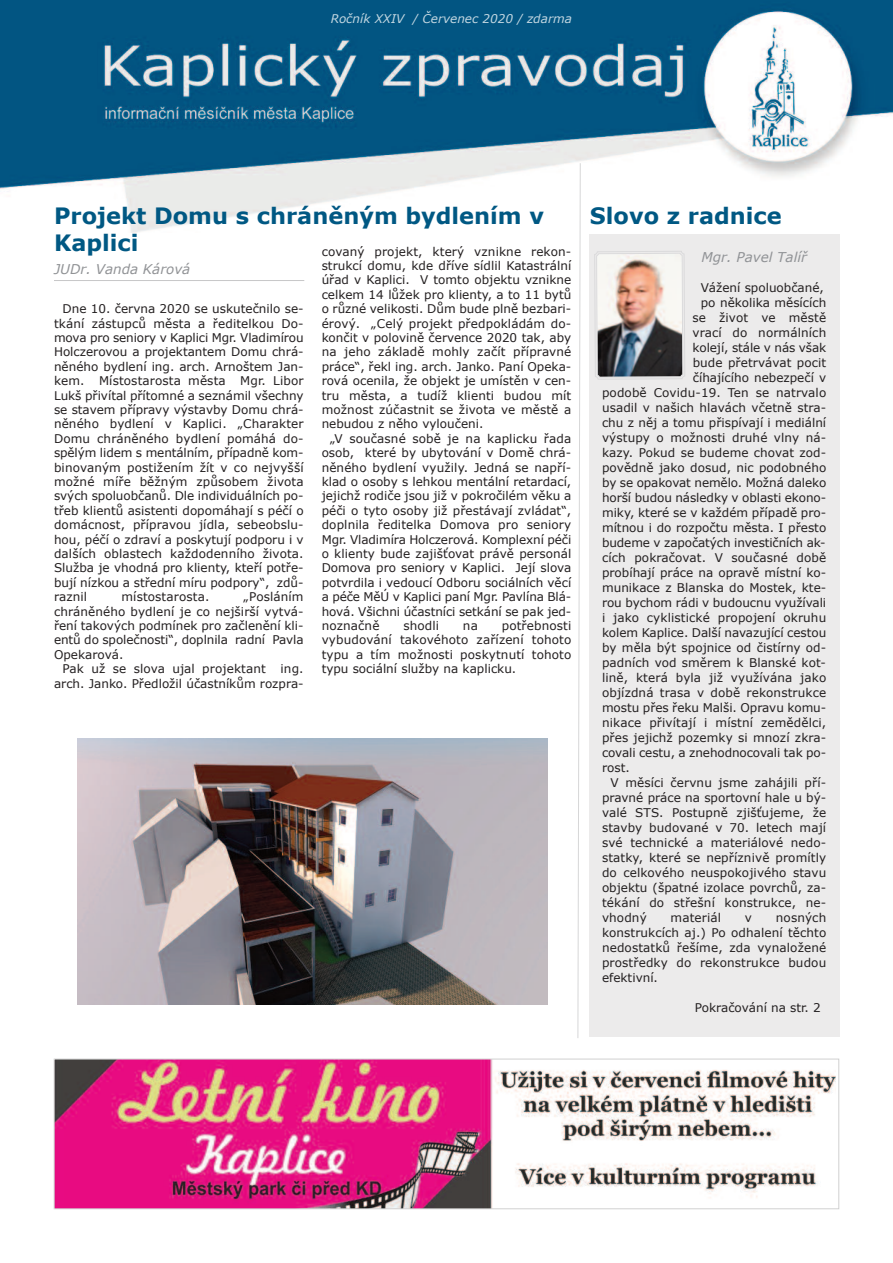
<style>
.page{position:relative;width:893px;height:1263px;background:#fff}
.page>*{position:absolute;margin:0;border:0;box-sizing:border-box;transform-origin:0 0}
.t1{font:700 22.5px/27px "Verdana";color:#005883}
.t2{font:italic 13.5px "Verdana";color:#919396}
.t3{font:12px/14.4px "Verdana";color:#231f20;text-align:justify}
.t4{font:italic 12px "Verdana";color:rgb(255 255 255/.76)}
</style>
<div class="page">
<img style="left:0;top:0;width:893px;height:233px">
<div style="left:589px;top:234px;width:251px;height:802px;background:#ecebeb"></div>
<img style="left:594px;top:251px;width:91px;height:129px">
<svg style="left:577px;top:162px;width:4px;height:876px"></svg>
<img style="left:78px;top:739px;width:470px;height:266px">
<hr style="left:54px;top:280px;width:250px;height:1px;background:#c8c8c9">
<img style="left:56px;top:1061px;width:779px;height:146px">
<div style="left:54px;top:1059px;width:785px;height:150px;border:1px solid #d1d1d1"></div>
<p class="t4" style="left:331px;top:11px;width:243px">Ročník XXIV / Červenec 2020 / zdarma</p>
<h1 class="t1" style="left:54px;top:201px;width:492px">Projekt Domu s chráněným bydlením v<br>Kaplici</h1>
<p class="t2" style="left:54px;top:261px;width:138px">JUDr. Vanda Kárová</p>
<p class="t3" style="left:322px;top:244px;width:251px">covaný projekt, který vznikne rekon&shy;strukcí domu, kde dříve sídlil Katastrální úřad v Kaplici. V tomto objektu vznikne celkem 14 lůžek pro klienty, a to 11 bytů o různé velikosti. Dům bude plně bezbari&shy;érový. „Celý projekt předpokládám do&shy;končit v polovině července 2020 tak, aby na jeho základě mohly začít přípravné práce“, řekl ing. arch. Janko. Paní Opeka&shy;rová ocenila, že objekt je umístěn v cen&shy;tru města, a tudíž klienti budou mít možnost zúčastnit se života ve městě a nebudou z něho vyloučeni.</p>
<p class="t3" style="left:322px;top:431px;width:251px;text-indent:9px">„V současné sobě je na kaplicku řada osob, které by ubytování v Domě chrá&shy;něného bydlení využily. Jedná se napří&shy;klad o osoby s lehkou mentální retardací, jejichž rodiče jsou již v pokročilém věku a péči o tyto osoby již přestávají zvládat“, doplnila ředitelka Domova pro seniory Mgr. Vladimíra Holczerová. Komplexní péči o klienty bude zajišťovat právě personál Domova pro seniory v Kaplici. Její slova potvrdila i vedoucí Odboru sociálních věcí a péče MěÚ v Kaplici paní Mgr. Pavlína Blá&shy;hová. Všichni účastníci setkání se pak jed&shy;noznačně</p>
<p class="t3" style="left:54px;top:301px;width:251px;text-indent:9px">Dne 10. června 2020 se uskutečnilo se&shy;tkání zástupců města a ředitelkou Do&shy;mova pro seniory v Kaplici Mgr. Vladimírou Holczerovou a projektantem Domu chrá&shy;něného bydlení ing. arch. Arnoštem Jan&shy;kem. Místostarosta města Mgr. Libor Lukš přivítal přítomné a seznámil všechny se stavem přípravy výstavby Domu chrá&shy;něného bydlení v Kaplici. „Charakter Domu chráněného bydlení pomáhá do&shy;spělým lidem s mentálním, případně kom&shy;binovaným postižením žít v co nejvyšší možné míře běžným způsobem života svých spoluobčanů. Dle individuálních po&shy;třeb klientů asistenti dopomáhají s péčí o domácnost, přípravou jídla, sebeobslu&shy;hou, péčí o zdraví a poskytují podporu i v dalších oblastech každodenního života.<br>Služba je vhodná pro klienty, kteří potře&shy;bují nízkou a střední míru podpory“, zdů&shy;raznil</p>
<p class="t3" style="left:54px;top:589px;width:251px;text-indent:190px">„Posláním chráněného bydlení je co nejširší vytvá&shy;ření takových podmínek pro začlenění kli&shy;entů do společnosti“, doplnila radní Pavla Opekarová.</p>
<p class="t3" style="left:54px;top:661px;width:251px;text-align:right">Pak už se slova ujal projektant ing. arch. Janko. Předložil účastníkům rozpra-</p>
<p class="t3" style="left:121px;top:589px;width:89px">místostarosta.</p>
<p class="t3" style="left:322px;top:618px;width:251px;text-indent:180px">potřebnosti vybudování takovéhoto zařízení tohoto typu a tím možnosti poskytnutí tohoto typu sociální služby na kaplicku.</p>
<p class="t3" style="left:403px;top:618px;width:37px">shodli</p>
<p class="t3" style="left:463px;top:618px;width:16px">na</p>
<h1 class="t1" style="left:590px;top:201px;width:193px">Slovo z radnice</h1>
<p class="t2" style="left:701px;top:248px;width:107px">Mgr. Pavel Talíř</p>
<p class="t3" style="left:701px;top:280px;width:125px">Vážení spoluobčané,</p>
<p class="t3" style="left:701px;top:295px;width:127px">po několika měsících</p>
<p class="t3" style="left:692px;top:310px;width:135px">se život ve městě</p>
<p class="t3" style="left:692px;top:325px;width:135px">vrací do normálních</p>
<p class="t3" style="left:693px;top:340px;width:135px">kolejí, stále v nás však</p>
<p class="t3" style="left:693px;top:355px;width:135px">bude přetrvávat pocit</p>
<p class="t3" style="left:693px;top:370px;width:135px">číhajícího nebezpečí v</p>
<p class="t3" style="left:602px;top:385px;width:226px">podobě Covidu-19. Ten se natrvalo</p>
<p class="t3" style="left:602px;top:400px;width:226px">usadil v našich hlavách včetně stra-</p>
<p class="t3" style="left:602px;top:415px;width:226px">chu z něj a tomu přispívají i mediální</p>
<p class="t3" style="left:602px;top:430px;width:226px">výstupy o možnosti druhé vlny ná-</p>
<p class="t3" style="left:602px;top:445px;width:226px">kazy. Pokud se budeme chovat zod-</p>
<p class="t3" style="left:602px;top:460px;width:226px">povědně jako dosud, nic podobného</p>
<p class="t3" style="left:602px;top:475px;width:226px">by se opakovat nemělo. Možná daleko</p>
<p class="t3" style="left:602px;top:490px;width:226px">horší budou následky v oblasti ekono-</p>
<p class="t3" style="left:602px;top:505px;width:226px">miky, které se v každém případě pro-</p>
<p class="t3" style="left:602px;top:520px;width:226px">mítnou i do rozpočtu města. I přesto</p>
<p class="t3" style="left:602px;top:535px;width:225px">budeme v započatých investičních ak-</p>
<p class="t3" style="left:602px;top:550px;width:226px">cích pokračovat. V současné době</p>
<p class="t3" style="left:602px;top:565px;width:226px">probíhají práce na opravě místní ko-</p>
<p class="t3" style="left:602px;top:580px;width:226px">munikace z Blanska do Mostek, kte-</p>
<p class="t3" style="left:602px;top:595px;width:226px">rou bychom rádi v budoucnu využívali</p>
<p class="t3" style="left:602px;top:610px;width:226px">i jako cyklistické propojení okruhu</p>
<p class="t3" style="left:602px;top:625px;width:226px">kolem Kaplice. Další navazující cestou</p>
<p class="t3" style="left:602px;top:640px;width:226px">by měla být spojnice od čistírny od-</p>
<p class="t3" style="left:602px;top:655px;width:226px">padních vod směrem k Blanské kot-</p>
<p class="t3" style="left:602px;top:670px;width:226px">lině, která byla již využívána jako</p>
<p class="t3" style="left:602px;top:685px;width:226px">objízdná trasa v době rekonstrukce</p>
<p class="t3" style="left:602px;top:700px;width:226px">mostu přes řeku Malši. Opravu komu-</p>
<p class="t3" style="left:602px;top:715px;width:226px">nikace přivítají i místní zemědělci,</p>
<p class="t3" style="left:602px;top:730px;width:226px">přes jejichž pozemky si mnozí zkra-</p>
<p class="t3" style="left:602px;top:745px;width:226px">covali cestu, a znehodnocovali tak po-</p>
<p class="t3" style="left:602px;top:760px;width:29px">rost.</p>
<p class="t3" style="left:610px;top:775px;width:217px">V měsíci červnu jsme zahájili pří-</p>
<p class="t3" style="left:602px;top:790px;width:226px">pravné práce na sportovní hale u bý-</p>
<p class="t3" style="left:602px;top:805px;width:226px">valé STS. Postupně zjišťujeme, že</p>
<p class="t3" style="left:602px;top:820px;width:226px">stavby budované v 70. letech mají</p>
<p class="t3" style="left:602px;top:835px;width:226px">své technické a materiálové nedo-</p>
<p class="t3" style="left:602px;top:850px;width:226px">statky, které se nepříznivě promítly</p>
<p class="t3" style="left:602px;top:865px;width:226px">do celkového neuspokojivého stavu</p>
<p class="t3" style="left:602px;top:880px;width:226px">objektu (špatné izolace povrchů, za-</p>
<p class="t3" style="left:602px;top:895px;width:226px">tékání do střešní konstrukce, ne-</p>
<p class="t3" style="left:602px;top:910px;width:46px">vhodný</p>
<p class="t3" style="left:671px;top:910px;width:52px">materiál</p>
<p class="t3" style="left:745px;top:910px;width:9px">v</p>
<p class="t3" style="left:602px;top:909px;width:226px;line-height:15px;text-indent:174px">nosných konstrukcích aj.) Po odhalení těchto nedostatků řešíme, zda vynaložené prostředky do rekonstrukce budou efektivní.</p>
<p class="t3" style="left:695px;top:1000px;width:127px">Pokračování na str. 2</p>
</div>
